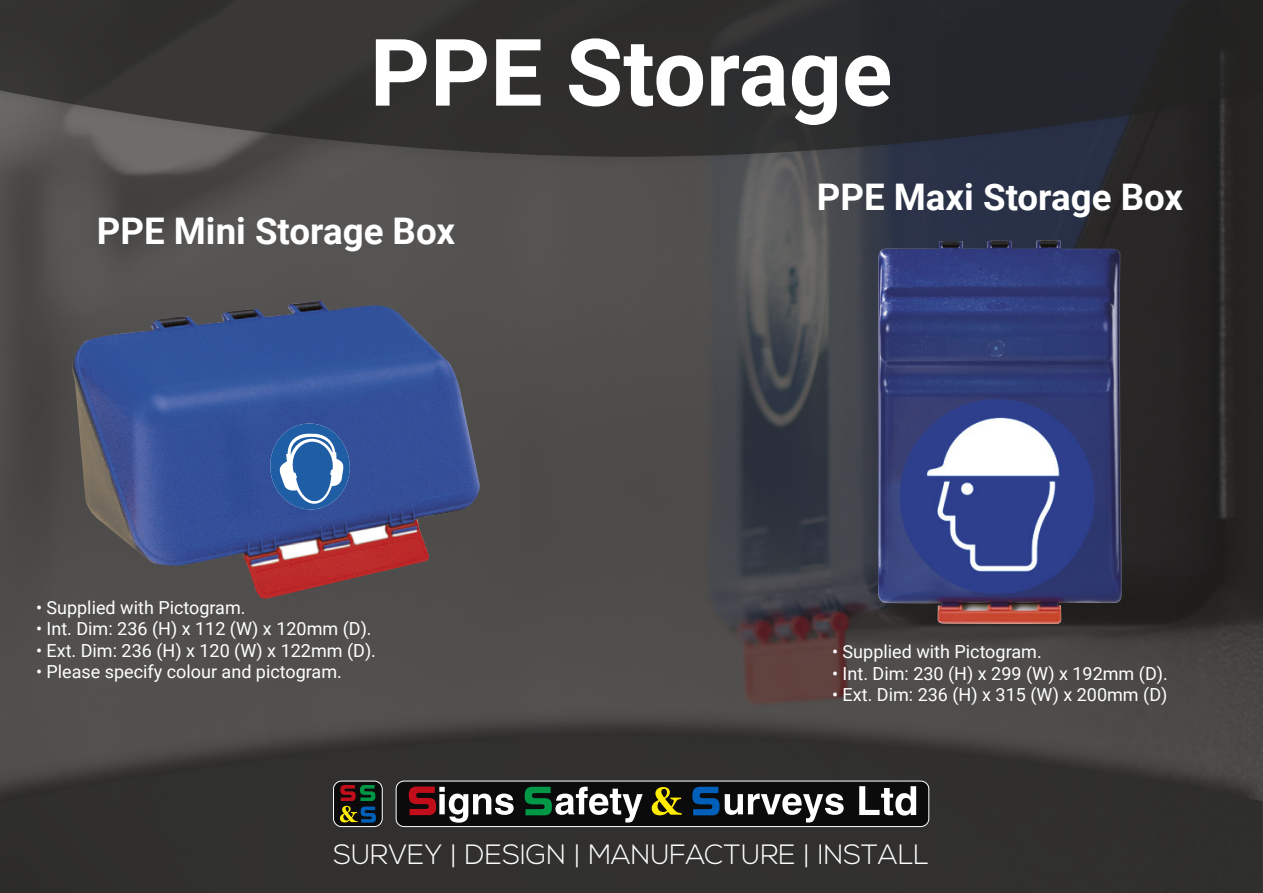
<style>
.page{position:relative;width:1263px;height:893px;background:#fff}
.page>*{position:absolute;margin:0;border:0;box-sizing:border-box;transform-origin:0 0}
.t1{font:700 93.3px "Roboto";color:#fff}
.t2{font:700 36.6px "Roboto";color:#fff}
.t3{font:300 27.9px "Nexa";color:#fff}
.t4{font:18px "Roboto";color:#fff}
</style>
<div class="page">
<img style="left:0;top:169px;width:1263px;height:534px">
<img style="left:0;top:703px;width:1259px;height:33px">
<svg style="left:0;top:736px;width:1259px;height:157px;background:#333231"></svg>
<svg style="left:333px;top:780px;width:50px;height:47px;background:#373b30"></svg>
<svg style="left:395px;top:780px;width:534px;height:47px;background:#474745"></svg>
<img style="left:1259px;top:703px;width:4px;height:190px">
<img style="left:0;top:157px;width:1263px;height:12px">
<svg style="left:0;top:0;width:1263px;height:157px;background:#313132"></svg>
<img style="left:71px;top:301px;width:410px;height:298px">
<svg style="left:267px;top:424px;width:83px;height:88px;background:#4a74b1"></svg>
<img style="left:878px;top:240px;width:244px;height:384px">
<h1 class="t1" style="left:370px;top:7px;width:524px">PPE Storage</h1>
<h2 class="t2" style="left:97px;top:206px;width:360px">PPE Mini Storage Box</h2>
<p class="t4" style="left:36px;top:595px;width:211px">• Supplied with Pictogram.</p>
<p class="t4" style="left:36px;top:616px;width:337px">• Int. Dim: 236 (H) x 112 (W) x 120mm (D).</p>
<p class="t4" style="left:36px;top:638px;width:341px">• Ext. Dim: 236 (H) x 120 (W) x 122mm (D).</p>
<p class="t4" style="left:36px;top:659px;width:307px">• Please specify colour and pictogram.</p>
<h2 class="t2" style="left:817px;top:171px;width:368px">PPE Maxi Storage Box</h2>
<p class="t4" style="left:832px;top:639px;width:211px">• Supplied with Pictogram.</p>
<p class="t4" style="left:832px;top:661px;width:337px">• Int. Dim: 230 (H) x 299 (W) x 192mm (D).</p>
<p class="t4" style="left:832px;top:682px;width:337px">• Ext. Dim: 236 (H) x 315 (W) x 200mm (D)</p>
<h3 class="t3" style="left:334px;top:838px;width:597px">SURVEY | DESIGN | MANUFACTURE | INSTALL</h3>
</div>
